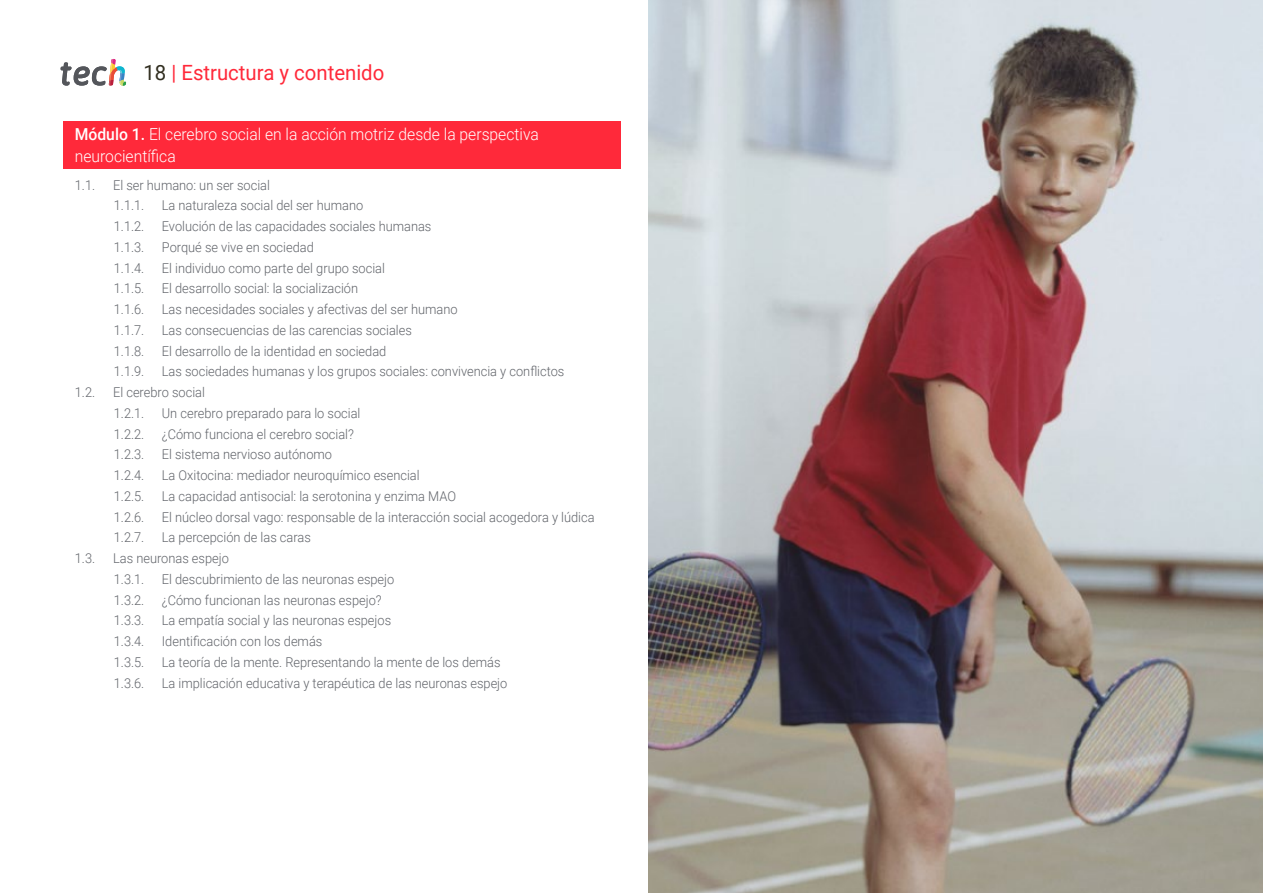
<style>
.page{position:relative;width:1263px;height:893px;background:#fff}
.page>*{position:absolute;margin:0;border:0;box-sizing:border-box;transform-origin:0 0}
.t1{font:21px "Roboto";color:#ff293a}
.t2{font:300 16.5px/22.5px "Roboto";color:#fff;scale:.95 1}
.t3{font:300 13.5px/20.7px "Roboto";color:#61646a;scale:.95 1}
.s1{color:#312e20}
.s2{font-weight:500}
</style>
<div class="page">
<div style="left:64px;top:121px;width:557px;height:48px;background:#ff293a"></div>
<img style="left:648px;top:0;width:615px;height:893px">
<svg style="left:61px;top:59px;width:65px;height:27px"></svg>
<h1 class="t1" style="left:144px;top:57px;width:242px"><span class="s1">18</span> | Estructura y contenido</h1>
<p class="t2" style="left:75px;top:122px;width:490px"><span class="s2">Módulo 1.</span> El cerebro social en la acción motriz desde la perspectiva neurocientífica</p>
<p class="t3" style="left:75px;top:174px;width:23px">1.1.</p>
<p class="t3" style="left:113px;top:174px;width:167px">El ser humano: un ser social<br>1.1.1.</p>
<p class="t3" style="left:162px;top:195px;width:213px">La naturaleza social del ser humano</p>
<p class="t3" style="left:114px;top:215px;width:34px">1.1.2.</p>
<p class="t3" style="left:162px;top:215px;width:285px">Evolución de las capacidades sociales humanas</p>
<p class="t3" style="left:114px;top:236px;width:34px">1.1.3.</p>
<p class="t3" style="left:162px;top:236px;width:161px">Porqué se vive en sociedad</p>
<p class="t3" style="left:114px;top:257px;width:34px">1.1.4.</p>
<p class="t3" style="left:162px;top:257px;width:236px">El individuo como parte del grupo social</p>
<p class="t3" style="left:114px;top:278px;width:34px">1.1.5.</p>
<p class="t3" style="left:162px;top:278px;width:208px">El desarrollo social: la socialización</p>
<p class="t3" style="left:114px;top:298px;width:34px">1.1.6.</p>
<p class="t3" style="left:162px;top:298px;width:313px">Las necesidades sociales y afectivas del ser humano</p>
<p class="t3" style="left:114px;top:319px;width:34px">1.1.7.</p>
<p class="t3" style="left:162px;top:319px;width:265px">Las consecuencias de las carencias sociales</p>
<p class="t3" style="left:114px;top:340px;width:34px">1.1.8.</p>
<p class="t3" style="left:162px;top:340px;width:238px">El desarrollo de la identidad en sociedad</p>
<p class="t3" style="left:114px;top:361px;width:34px">1.1.9.</p>
<p class="t3" style="left:162px;top:361px;width:425px">Las sociedades humanas y los grupos sociales: convivencia y conflictos</p>
<p class="t3" style="left:75px;top:381px;width:23px">1.2.</p>
<p class="t3" style="left:113px;top:381px;width:98px">El cerebro social<br>1.2.1.</p>
<p class="t3" style="left:162px;top:402px;width:211px">Un cerebro preparado para lo social</p>
<p class="t3" style="left:114px;top:423px;width:34px">1.2.2.</p>
<p class="t3" style="left:162px;top:423px;width:204px">¿Cómo funciona el cerebro social?</p>
<p class="t3" style="left:114px;top:444px;width:34px">1.2.3.</p>
<p class="t3" style="left:162px;top:444px;width:181px">El sistema nervioso autónomo</p>
<p class="t3" style="left:114px;top:464px;width:34px">1.2.4.</p>
<p class="t3" style="left:162px;top:464px;width:273px">La Oxitocina: mediador neuroquímico esencial</p>
<p class="t3" style="left:114px;top:485px;width:34px">1.2.5.</p>
<p class="t3" style="left:162px;top:485px;width:311px">La capacidad antisocial: la serotonina y enzima MAO</p>
<p class="t3" style="left:114px;top:506px;width:34px">1.2.6.</p>
<p class="t3" style="left:162px;top:506px;width:457px">El núcleo dorsal vago: responsable de la interacción social acogedora y lúdica</p>
<p class="t3" style="left:114px;top:527px;width:34px">1.2.7.</p>
<p class="t3" style="left:162px;top:527px;width:158px">La percepción de las caras</p>
<p class="t3" style="left:75px;top:547px;width:23px">1.3.</p>
<p class="t3" style="left:113px;top:547px;width:123px">Las neuronas espejo<br>1.3.1.</p>
<p class="t3" style="left:162px;top:568px;width:246px">El descubrimiento de las neuronas espejo</p>
<p class="t3" style="left:114px;top:589px;width:34px">1.3.2.</p>
<p class="t3" style="left:162px;top:589px;width:233px">¿Cómo funcionan las neuronas espejo?</p>
<p class="t3" style="left:114px;top:610px;width:34px">1.3.3.</p>
<p class="t3" style="left:162px;top:610px;width:243px">La empatía social y las neuronas espejos</p>
<p class="t3" style="left:114px;top:630px;width:34px">1.3.4.</p>
<p class="t3" style="left:162px;top:630px;width:170px">Identificación con los demás</p>
<p class="t3" style="left:114px;top:651px;width:34px">1.3.5.</p>
<p class="t3" style="left:162px;top:651px;width:358px">La teoría de la mente. Representando la mente de los demás</p>
<p class="t3" style="left:114px;top:672px;width:34px">1.3.6.</p>
<p class="t3" style="left:162px;top:672px;width:365px">La implicación educativa y terapéutica de las neuronas espejo</p>
</div>
